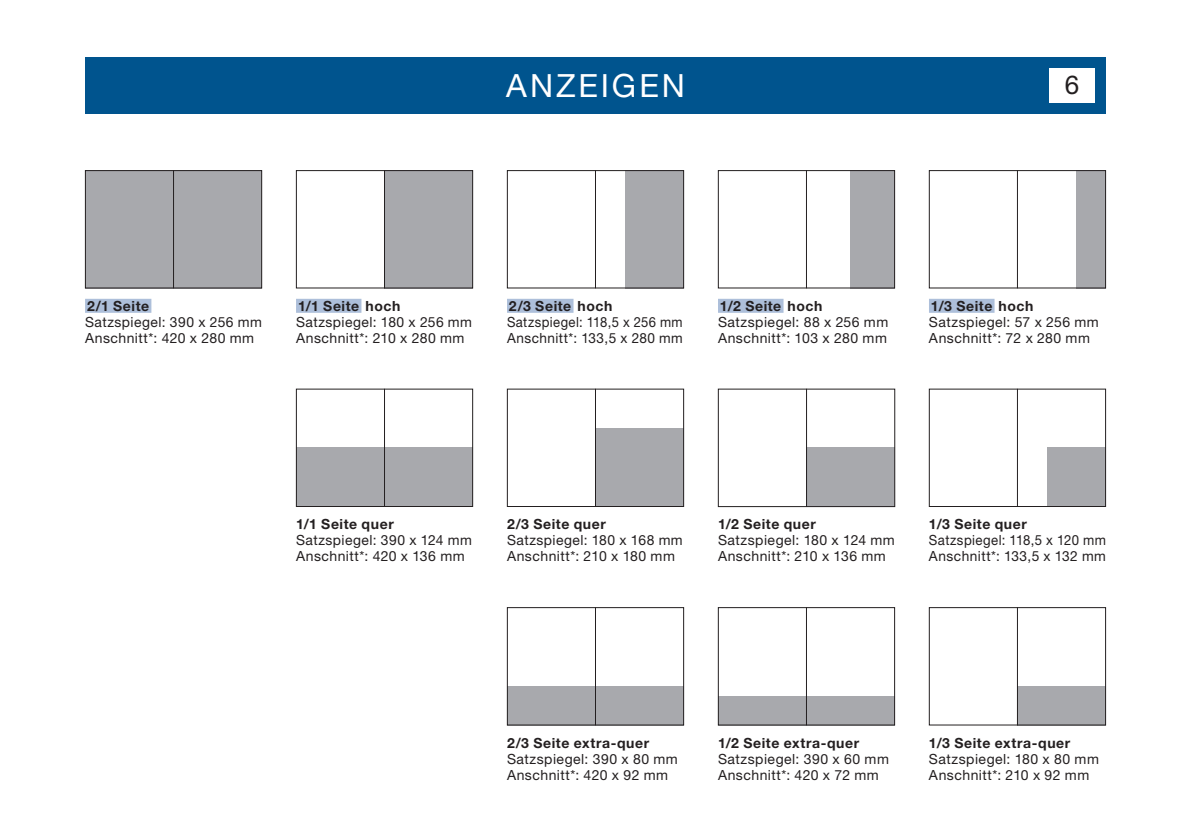
<style>
.page{position:relative;width:1191px;height:840px;background:#fff}
.page>*{position:absolute;margin:0;border:0;box-sizing:border-box;transform-origin:0 0}
.t1{font:32px "Helvetica Neue LT Std";letter-spacing:.085em;color:#fff}
.t2{font:26px "Helvetica Neue LT Std";color:#231f20}
.t3{font:14px/16px "Helvetica Neue LT Std";letter-spacing:.035em;color:#231f20}
.t4{font:700 14px "Helvetica Neue LT Std";letter-spacing:.04em;color:#231f20}
.t5{font:14px/16px "Helvetica Neue LT Std";letter-spacing:.035em;color:#231f20;scale:.93 1}
.t6{font:14px/16px "Helvetica Neue LT Std";letter-spacing:.035em;color:#231f20;scale:.94 1}
</style>
<div class="page">
<div style="left:85px;top:57px;width:1021px;height:56px;background:#00548e"></div>
<div style="left:1049px;top:68px;width:45px;height:34px;background:#fff"></div>
<div style="left:296px;top:298px;width:65px;height:14px;background:#adbfda"></div>
<div style="left:384px;top:170px;width:89px;height:118px;background:#a8a9ad"></div>
<div style="left:296px;top:170px;width:177px;height:118px;border:1px solid #231f20"></div>
<hr style="left:384px;top:170px;width:1px;height:118px;background:#231f20">
<div style="left:507px;top:298px;width:66px;height:14px;background:#adbfda"></div>
<div style="left:625px;top:170px;width:59px;height:118px;background:#a8a9ad"></div>
<div style="left:507px;top:170px;width:177px;height:118px;border:1px solid #231f20"></div>
<hr style="left:595px;top:170px;width:1px;height:118px;background:#231f20">
<div style="left:595px;top:428px;width:89px;height:78px;background:#a8a9ad"></div>
<div style="left:507px;top:388px;width:177px;height:118px;border:1px solid #231f20"></div>
<hr style="left:595px;top:388px;width:1px;height:118px;background:#231f20">
<div style="left:718px;top:298px;width:65px;height:14px;background:#adbfda"></div>
<div style="left:850px;top:170px;width:45px;height:118px;background:#a8a9ad"></div>
<div style="left:718px;top:170px;width:177px;height:118px;border:1px solid #231f20"></div>
<hr style="left:806px;top:170px;width:1px;height:118px;background:#231f20">
<div style="left:806px;top:447px;width:89px;height:59px;background:#a8a9ad"></div>
<div style="left:718px;top:388px;width:177px;height:118px;border:1px solid #231f20"></div>
<hr style="left:806px;top:388px;width:1px;height:118px;background:#231f20">
<div style="left:718px;top:695px;width:177px;height:30px;background:#a8a9ad"></div>
<div style="left:718px;top:607px;width:177px;height:118px;border:1px solid #231f20"></div>
<hr style="left:806px;top:607px;width:1px;height:118px;background:#231f20">
<div style="left:296px;top:447px;width:177px;height:59px;background:#a8a9ad"></div>
<div style="left:296px;top:388px;width:177px;height:118px;border:1px solid #231f20"></div>
<hr style="left:384px;top:388px;width:1px;height:118px;background:#231f20">
<div style="left:1017px;top:685px;width:89px;height:40px;background:#a8a9ad"></div>
<div style="left:929px;top:607px;width:177px;height:118px;border:1px solid #231f20"></div>
<hr style="left:1017px;top:607px;width:1px;height:118px;background:#231f20">
<div style="left:1047px;top:447px;width:59px;height:59px;background:#a8a9ad"></div>
<div style="left:929px;top:388px;width:177px;height:118px;border:1px solid #231f20"></div>
<hr style="left:1017px;top:388px;width:1px;height:118px;background:#231f20">
<div style="left:929px;top:298px;width:65px;height:14px;background:#adbfda"></div>
<div style="left:1076px;top:170px;width:30px;height:118px;background:#a8a9ad"></div>
<div style="left:929px;top:170px;width:177px;height:118px;border:1px solid #231f20"></div>
<hr style="left:1017px;top:170px;width:1px;height:118px;background:#231f20">
<div style="left:507px;top:685px;width:177px;height:40px;background:#a8a9ad"></div>
<div style="left:507px;top:607px;width:177px;height:118px;border:1px solid #231f20"></div>
<hr style="left:595px;top:607px;width:1px;height:118px;background:#231f20">
<div style="left:85px;top:298px;width:66px;height:14px;background:#adbfda"></div>
<div style="left:85px;top:170px;width:177px;height:118px;background:#a8a9ad"></div>
<div style="left:85px;top:170px;width:177px;height:118px;border:1px solid #231f20"></div>
<hr style="left:173px;top:170px;width:1px;height:118px;background:#231f20">
<h1 class="t1" style="left:506px;top:66px;width:180px">ANZEIGEN</h1>
<h2 class="t2" style="left:1064px;top:70px;width:16px">6</h2>
<p class="t4" style="left:87px;top:297px;width:64px">2/1 Seite</p>
<p class="t3" style="left:85px;top:313px;width:178px">Satzspiegel: 390 x 256 mm<br>Anschnitt*: 420 x 280 mm</p>
<p class="t4" style="left:298px;top:297px;width:104px">1/1 Seite hoch</p>
<p class="t3" style="left:296px;top:313px;width:177px">Satzspiegel: 180 x 256 mm<br>Anschnitt*: 210 x 280 mm</p>
<p class="t4" style="left:509px;top:297px;width:105px">2/3 Seite hoch</p>
<p class="t5" style="left:507px;top:313px;width:191px">Satzspiegel: 118,5 x 256 mm<br>Anschnitt*: 133,5 x 280 mm</p>
<p class="t4" style="left:720px;top:297px;width:104px">1/2 Seite hoch</p>
<p class="t3" style="left:718px;top:313px;width:172px">Satzspiegel: 88 x 256 mm<br>Anschnitt*: 103 x 280 mm</p>
<p class="t4" style="left:931px;top:297px;width:104px">1/3 Seite hoch</p>
<p class="t3" style="left:929px;top:313px;width:171px">Satzspiegel: 57 x 256 mm<br>Anschnitt*: 72 x 280 mm</p>
<p class="t4" style="left:296px;top:515px;width:99px">1/1 Seite quer</p>
<p class="t3" style="left:296px;top:532px;width:177px">Satzspiegel: 390 x 124 mm<br>Anschnitt*: 420 x 136 mm</p>
<p class="t4" style="left:507px;top:515px;width:100px">2/3 Seite quer</p>
<p class="t3" style="left:507px;top:532px;width:177px">Satzspiegel: 180 x 168 mm<br>Anschnitt*: 210 x 180 mm</p>
<p class="t4" style="left:718px;top:515px;width:99px">1/2 Seite quer</p>
<p class="t3" style="left:718px;top:532px;width:178px">Satzspiegel: 180 x 124 mm<br>Anschnitt*: 210 x 136 mm</p>
<p class="t4" style="left:929px;top:515px;width:99px">1/3 Seite quer</p>
<p class="t6" style="left:929px;top:532px;width:190px">Satzspiegel: 118,5 x 120 mm<br>Anschnitt*: 133,5 x 132 mm</p>
<p class="t4" style="left:507px;top:733px;width:144px">2/3 Seite extra-quer</p>
<p class="t3" style="left:507px;top:750px;width:172px">Satzspiegel: 390 x 80 mm<br>Anschnitt*: 420 x 92 mm</p>
<p class="t4" style="left:718px;top:733px;width:143px">1/2 Seite extra-quer</p>
<p class="t3" style="left:718px;top:750px;width:172px">Satzspiegel: 390 x 60 mm<br>Anschnitt*: 420 x 72 mm</p>
<p class="t4" style="left:929px;top:733px;width:143px">1/3 Seite extra-quer</p>
<p class="t3" style="left:929px;top:750px;width:171px">Satzspiegel: 180 x 80 mm<br>Anschnitt*: 210 x 92 mm</p>
</div>
